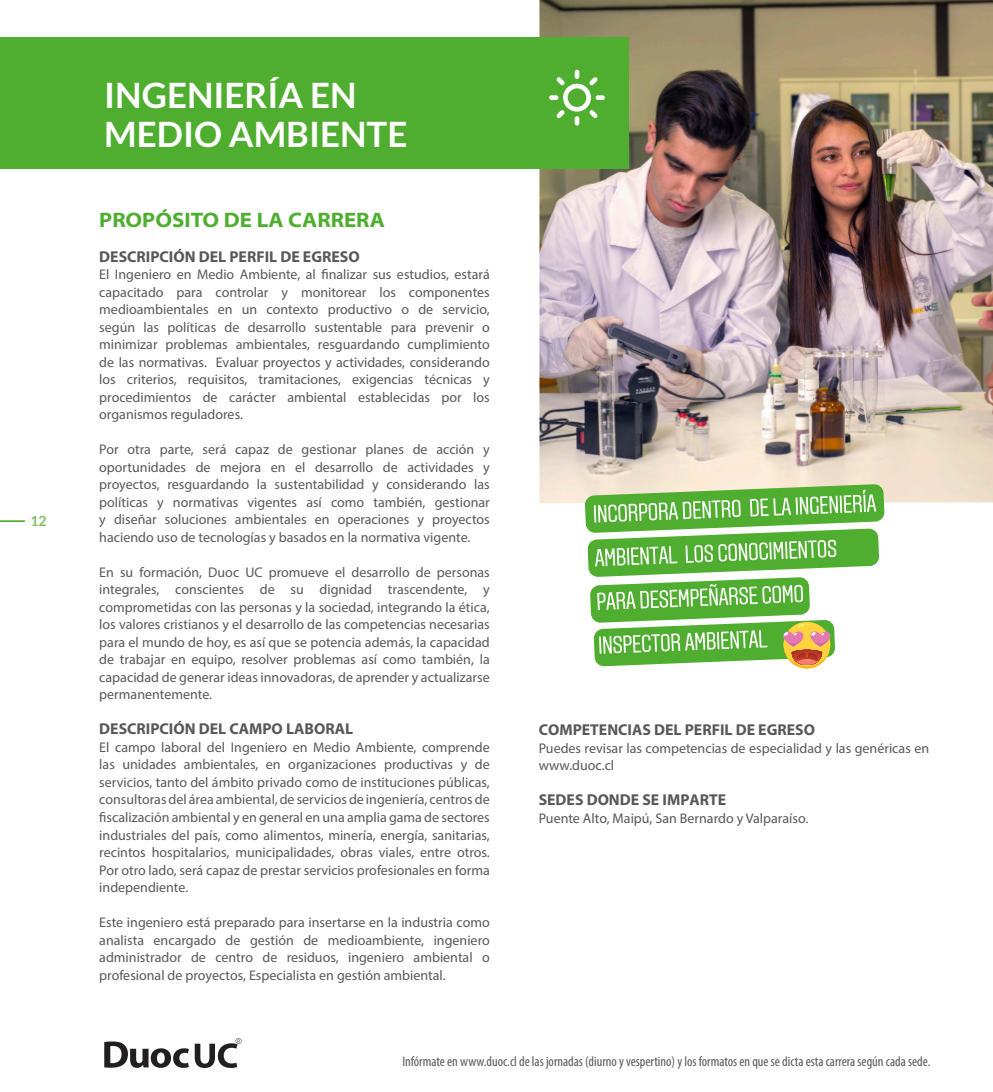
<style>
.page{position:relative;width:993px;height:1092px;background:#fff}
.page>*{position:absolute;margin:0;border:0;box-sizing:border-box;transform-origin:0 0}
.t1{font:700 35px/38.5px "Lato";color:#fff}
.t2{font:700 semi-expanded 21px "Myriad Pro";color:#4fad2f}
.t3{font:700 15.75px "Myriad Pro";color:#57585a}
.t4{font:14px/17.5px "Myriad Pro";color:#57585a;text-align:justify}
.t5{font:condensed 14px "Myriad Pro";color:#57585a}
.t6{font:700 14px "Lato";color:#7ec062}
</style>
<div class="page">
<svg style="left:104px;top:1041px;width:85px;height:26px"></svg>
<svg style="left:195px;top:1038px;width:46px;height:29px"></svg>
<hr style="left:0;top:520px;width:25px;height:2px;background:#4fad2f">
<img style="left:539px;top:0;width:453px;height:503px">
<div style="left:0;top:37px;width:628px;height:131px;background:#4fad2f"></div>
<div style="left:574px;top:70px;width:5px;height:9px;background:#fff;border-radius:2px"></div>
<div style="left:574px;top:116px;width:5px;height:10px;background:#fff;border-radius:2px"></div>
<div style="left:549px;top:95px;width:9px;height:5px;background:#fff;border-radius:2px"></div>
<div style="left:595px;top:95px;width:9px;height:5px;background:#fff;border-radius:2px"></div>
<svg style="left:556px;top:77px;width:41px;height:41px"></svg>
<svg style="left:584px;top:484px;width:300px;height:182px"></svg>
<p class="t6" style="left:31px;top:512px;width:18px">12</p>
<p class="t1" style="left:104px;top:75px;width:304px">INGENIERÍA EN<br>MEDIO AMBIENTE</p>
<p class="t2" style="left:99px;top:208px;width:287px">PROPÓSITO DE LA CARRERA</p>
<p class="t3" style="left:99px;top:246px;width:262px">DESCRIPCIÓN DEL PERFIL DE EGRESO</p>
<p class="t4" style="left:99px;top:265px;width:392px">El Ingeniero en Medio Ambiente, al finalizar sus estudios, estará capacitado para controlar y monitorear los componentes medioambientales en un contexto productivo o de servicio, según las políticas de desarrollo sustentable para prevenir o minimizar problemas ambientales, resguardando cumplimiento de las normativas. Evaluar proyectos y actividades, considerando los criterios, requisitos, tramitaciones, exigencias técnicas y procedimientos de carácter ambiental establecidas por los organismos reguladores.</p>
<p class="t4" style="left:99px;top:440px;width:392px">Por otra parte, será capaz de gestionar planes de acción y oportunidades de mejora en el desarrollo de actividades y proyectos, resguardando la sustentabilidad y considerando las políticas y normativas vigentes así como también, gestionar y diseñar soluciones ambientales en operaciones y proyectos haciendo uso de tecnologías y basados en la normativa vigente.</p>
<p class="t4" style="left:99px;top:563px;width:392px">En su formación, Duoc UC promueve el desarrollo de personas integrales, conscientes de su dignidad trascendente, y comprometidas con las personas y la sociedad, integrando la ética, los valores cristianos y el desarrollo de las competencias necesarias para el mundo de hoy, es así que se potencia además, la capacidad de trabajar en equipo, resolver problemas así como también, la capacidad de generar ideas innovadoras, de aprender y actualizarse permanentemente.</p>
<p class="t3" style="left:99px;top:718px;width:255px">DESCRIPCIÓN DEL CAMPO LABORAL</p>
<p class="t4" style="left:99px;top:738px;width:392px">El campo laboral del Ingeniero en Medio Ambiente, comprende las unidades ambientales, en organizaciones productivas y de servicios, tanto del ámbito privado como de instituciones públicas, consultoras del área ambiental, de servicios de ingeniería, centros de fiscalización ambiental y en general en una amplia gama de sectores industriales del país, como alimentos, minería, energía, sanitarias, recintos hospitalarios, municipalidades, obras viales, entre otros.<br>Por otro lado, será capaz de prestar servicios profesionales en forma independiente.</p>
<p class="t4" style="left:99px;top:913px;width:392px">Este ingeniero está preparado para insertarse en la industria como analista encargado de gestión de medioambiente, ingeniero administrador de centro de residuos, ingeniero ambiental o profesional de proyectos, Especialista en gestión ambiental.</p>
<p class="t3" style="left:538px;top:719px;width:278px">COMPETENCIAS DEL PERFIL DE EGRESO</p>
<p class="t4" style="left:538px;top:739px;width:392px">Puedes revisar las competencias de especialidad y las genéricas en www.duoc.cl</p>
<p class="t3" style="left:538px;top:789px;width:189px">SEDES DONDE SE IMPARTE</p>
<p class="t4" style="left:538px;top:809px;width:271px">Puente Alto, Maipú, San Bernardo y Valparaíso.</p>
<p class="t5" style="left:402px;top:1052px;width:529px">Infórmate en www.duoc.cl de las jornadas (diurno y vespertino) y los formatos en que se dicta esta carrera según cada sede.</p>
</div>
